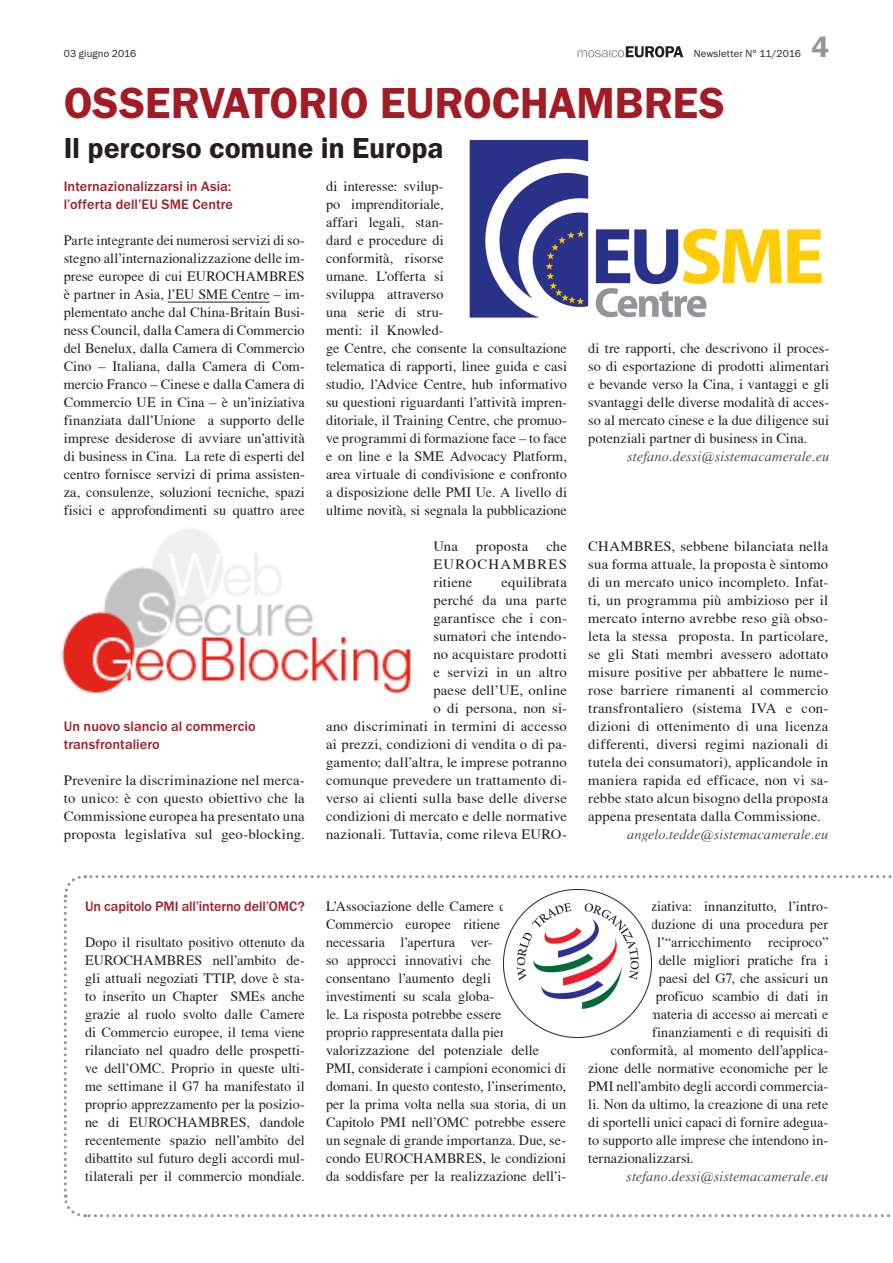
<style>
.page{position:relative;width:893px;height:1263px;background:#fff}
.page>*{position:absolute;margin:0;border:0;box-sizing:border-box;transform-origin:0 0}
.Titel_30{font:600 45px "Franklin Gothic Itc T";letter-spacing:-.005em;color:#a11c25}
.Untertitel_20{font:600 30px "Franklin Gothic Itc T";letter-spacing:-.005em;color:#231f20}
.t1{font:600 30px "Franklin Gothic Itc T";color:#939598}
.Grundschrift{font:14.25px/18px "T Acc LAD";letter-spacing:.01em;color:#231f20;text-align:justify}
.Zwischentitel{font:500 14.25px/18px "Franklin Gothic Itc T";letter-spacing:.005em;color:#a11c25}
.Autor{font:14.25px "T Acc LAD Italic";letter-spacing:.005em;color:#4b4c4d}
.t2{font:10.5px "Franklin Gothic Itc T";letter-spacing:.015em;color:#231f20}
</style>
<div class="page">
<svg style="left:577px;top:46px;width:106px;height:11px"></svg>
<hr style="left:168px;top:302px;width:102px;height:1px;background:#231f20">
<svg style="left:63px;top:875px;width:829px;height:343px"></svg>
<img style="left:503px;top:889px;width:148px;height:148px">
<img style="left:62px;top:529px;width:349px;height:164px">
<img style="left:469px;top:139px;width:353px;height:179px">
<p class="t2" style="left:64px;top:48px;width:74px">03 giugno 2016</p>
<p class="t2" style="left:694px;top:48px;width:109px">Newsletter N° 11/2016</p>
<h2 class="t1" style="left:812px;top:30px;width:19px">4</h2>
<p class="Titel_30" style="left:64px;top:77px;width:663px">OSSERVATORIO EUROCHAMBRES</p>
<p class="Untertitel_20" style="left:64px;top:131px;width:381px">Il percorso comune in Europa</p>
<p class="Grundschrift" style="left:326px;top:177px;width:242px;text-align:left">di interesse: svilup-<br>po imprenditoriale,<br>affari legali, stan-<br>dard e procedure di<br>conformità, risorse<br>umane. L’offerta si<br>sviluppa attraverso<br>una serie di stru-<br>menti: il Knowled-<br>ge Centre, che consente la consultazione telematica di rapporti, linee guida e casi studio, l’Advice Centre, hub informativo su questioni riguardanti l’attività impren&shy;ditoriale, il Training Centre, che promuo&shy;ve programmi di formazione face – to face e on line e la SME Advocacy Platform, area virtuale di condivisione e confronto a disposizione delle PMI Ue. A livello di ultime novità, si segnala la pubblicazione</p>
<p class="Grundschrift" style="left:433px;top:537px;width:26px">Una</p>
<p class="Grundschrift" style="left:476px;top:537px;width:54px">proposta</p>
<p class="Zwischentitel" style="left:64px;top:177px;width:171px">Internazionalizzarsi in Asia: l’offerta dell’EU SME Centre</p>
<p class="Grundschrift" style="left:64px;top:231px;width:242px">Parte integrante dei numerosi servizi di so&shy;stegno all’internazionalizzazione delle im&shy;prese europee di cui EUROCHAMBRES è partner in Asia, l’EU SME Centre – im&shy;plementato anche dal China-Britain Busi&shy;ness Council, dalla Camera di Commercio del Benelux, dalla Camera di Commercio Cino – Italiana, dalla Camera di Com&shy;mercio Franco – Cinese e dalla Camera di Commercio UE in Cina – è un’iniziativa finanziata dall’Unione a supporto delle imprese desiderose di avviare un’attività di business in Cina. La rete di esperti del centro fornisce servizi di prima assisten&shy;za, consulenze, soluzioni tecniche, spazi fisici e approfondimenti su quattro aree</p>
<p class="Grundschrift" style="left:588px;top:339px;width:242px">di tre rapporti, che descrivono il proces&shy;so di esportazione di prodotti alimentari e bevande verso la Cina, i vantaggi e gli svantaggi delle diverse modalità di acces&shy;so al mercato cinese e la due diligence sui potenziali partner di business in Cina.</p>
<p class="Autor" style="left:627px;top:448px;width:203px">stefano.dessi@sistemacamerale.eu</p>
<p class="Grundschrift" style="left:433px;top:537px;width:135px;text-indent:113px">che EUROCHAMBRES ritiene</p>
<p class="Grundschrift" style="left:588px;top:537px;width:242px">CHAMBRES, sebbene bilanciata nella sua forma attuale, la proposta è sintomo di un mercato unico incompleto. Infat&shy;ti, un programma più ambizioso per il mercato interno avrebbe reso già obso&shy;leta la stessa proposta. In particolare, se gli Stati membri avessero adottato misure positive per abbattere le nume&shy;rose barriere rimanenti al commercio transfrontaliero (sistema IVA e con&shy;dizioni di ottenimento di una licenza differenti, diversi regimi nazionali di tutela dei consumatori), applicandole in maniera rapida ed efficace, non vi sa&shy;rebbe stato alcun bisogno della proposta appena presentata dalla Commissione.</p>
<p class="Autor" style="left:627px;top:826px;width:203px">angelo.tedde@sistemacamerale.eu</p>
<p class="Grundschrift" style="left:326px;top:573px;width:242px;text-align:right">equilibrata<br>perché da una parte<br>garantisce che i con-<br>sumatori che intendo-<br>no acquistare prodotti<br>e servizi in un altro<br>paese dell’UE, online<br>o di persona, non si-<br>ano discriminati in termini di accesso ai prezzi, condizioni di vendita o di pa&shy;gamento; dall’altra, le imprese potranno comunque prevedere un trattamento di&shy;verso ai clienti sulla base delle diverse condizioni di mercato e delle normative nazionali. Tuttavia, come rileva EURO-</p>
<p class="Zwischentitel" style="left:64px;top:717px;width:193px">Un nuovo slancio al commercio transfrontaliero</p>
<p class="Grundschrift" style="left:64px;top:771px;width:242px">Prevenire la discriminazione nel merca&shy;to unico: è con questo obiettivo che la Commissione europea ha presentato una proposta legislativa sul geo-blocking.</p>
<p class="Zwischentitel" style="left:85px;top:897px;width:221px">Un capitolo PMI all’interno dell’OMC?</p>
<p class="Grundschrift" style="left:85px;top:933px;width:221px">Dopo il risultato positivo ottenuto da EUROCHAMBRES nell’ambito de&shy;gli attuali negoziati TTIP, dove è sta&shy;to inserito un Chapter SMEs anche grazie al ruolo svolto dalle Camere di Commercio europee, il tema viene rilanciato nel quadro delle prospetti&shy;ve dell’OMC. Proprio in queste ulti&shy;me settimane il G7 ha manifestato il proprio apprezzamento per la posizio&shy;ne di EUROCHAMBRES, dandole recentemente spazio nell’ambito del dibattito sul futuro degli accordi mul&shy;tilaterali per il commercio mondiale.</p>
<p class="Grundschrift" style="left:326px;top:897px;width:242px;text-align:left">L’Associazione delle Camere di Commercio europee ritiene<br>necessaria l’apertura ver-<br>so approcci innovativi che<br>consentano l’aumento degli<br>investimenti su scala globa-<br>le. La risposta potrebbe essere<br>proprio rappresentata dalla piena valorizzazione del potenziale delle PMI, considerate i campioni economici di domani. In questo contesto, l’inserimento, per la prima volta nella sua storia, di un Capitolo PMI nell’OMC potrebbe essere un segnale di grande importanza. Due, se&shy;condo EUROCHAMBRES, le condizioni da soddisfare per la realizzazione dell’i-</p>
<p class="Grundschrift" style="left:639px;top:897px;width:191px">niziativa: innanzitutto, l’intro-</p>
<p class="Grundschrift" style="left:651px;top:915px;width:178px">duzione di una procedura per</p>
<p class="Grundschrift" style="left:657px;top:933px;width:173px">l’“arricchimento reciproco”</p>
<p class="Grundschrift" style="left:659px;top:951px;width:171px">delle migliori pratiche fra i</p>
<p class="Grundschrift" style="left:659px;top:969px;width:171px">paesi del G7, che assicuri un</p>
<p class="Grundschrift" style="left:656px;top:987px;width:174px">proficuo scambio di dati in</p>
<p class="Grundschrift" style="left:650px;top:1005px;width:180px">materia di accesso ai mercati e</p>
<p class="Grundschrift" style="left:636px;top:1023px;width:194px">ai finanziamenti e di requisiti di</p>
<p class="Grundschrift" style="left:611px;top:1041px;width:219px">conformità, al momento dell’applica-</p>
<p class="Grundschrift" style="left:588px;top:1059px;width:241px">zione delle normative economiche per le</p>
<p class="Grundschrift" style="left:588px;top:1077px;width:242px">PMI nell’ambito degli accordi commercia-</p>
<p class="Grundschrift" style="left:588px;top:1095px;width:242px">li. Non da ultimo, la creazione di una rete</p>
<p class="Grundschrift" style="left:588px;top:1113px;width:242px">di sportelli unici capaci di fornire adegua-</p>
<p class="Grundschrift" style="left:588px;top:1131px;width:242px">to supporto alle imprese che intendono in-</p>
<p class="Grundschrift" style="left:588px;top:1149px;width:107px">ternazionalizzarsi.</p>
<p class="Autor" style="left:626px;top:1168px;width:203px">stefano.dessi@sistemacamerale.eu</p>
</div>
